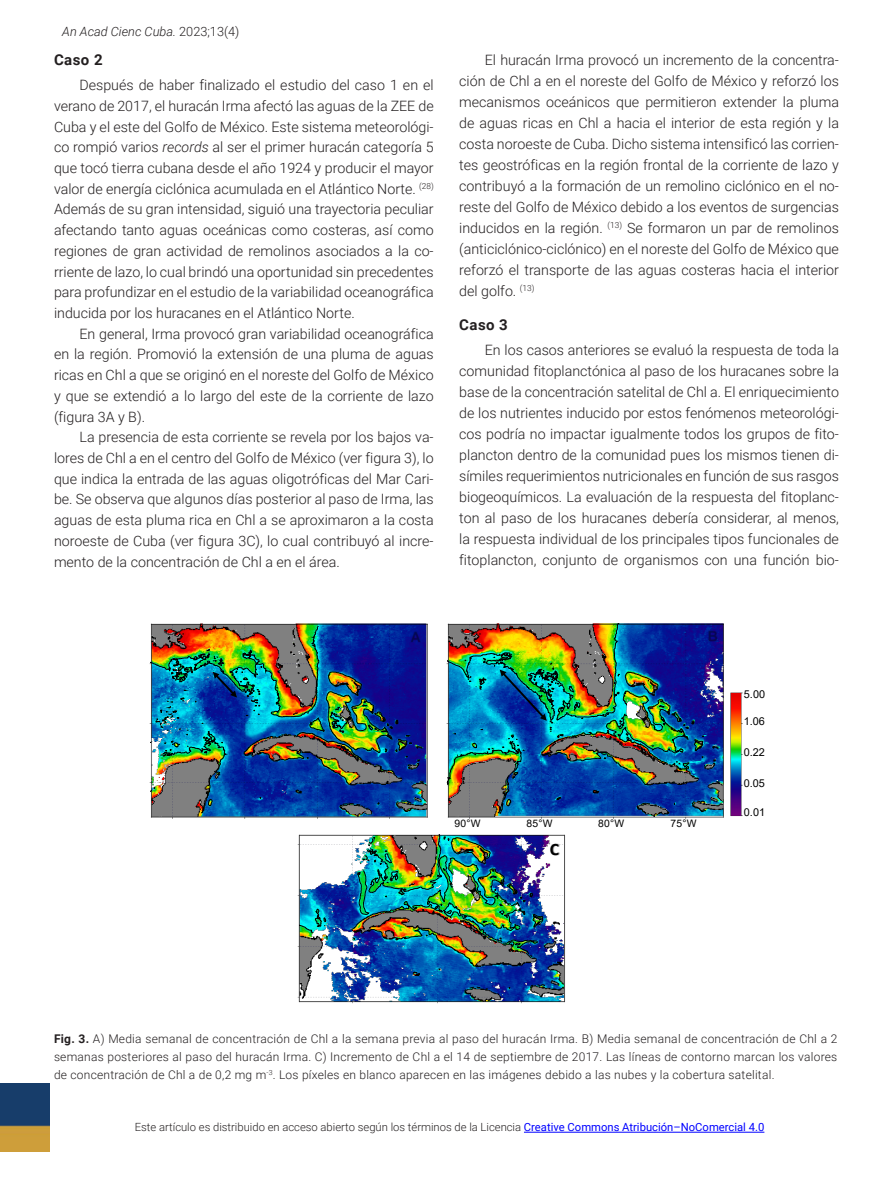
<style>
.page{position:relative;width:893px;height:1191px;background:#fff}
.page>*{position:absolute;margin:0;border:0;box-sizing:border-box;transform-origin:0 0}
.t1{font:700 17.4px "Calibri";color:#000}
.Val_3{font:700 15px "Roboto";letter-spacing:.03em;color:#231f20}
.Texto_Normal{font:300 14.25px/21px "Roboto";color:#231f20;text-align:justify}
.t2{font:italic 300 12.75px "Roboto";color:#231f20}
.Pie_de_Figura{font:300 12px/18px "Roboto";letter-spacing:.02em;color:#231f20;text-align:justify}
.t3{font:300 11.25px "Roboto";color:#231f20}
.t4{font:10.95px "Arial";letter-spacing:-.005em;color:#000}
.t5{font:10.35px "Arial";letter-spacing:.025em;color:#000}
.s1{font-style:normal}
.s2{font-style:italic}
.s3{font-weight:700}
.s4{font-weight:400;color:#00f}
</style>
<div class="page">
<img style="left:0;top:1083px;width:49px;height:68px">
<hr style="left:524px;top:1132px;width:240px;height:1px;background:#00f">
<img style="left:149px;top:623px;width:279px;height:196px">
<img style="left:297px;top:834px;width:268px;height:170px">
<img style="left:446px;top:623px;width:278px;height:196px">
<svg style="left:299px;top:908px;width:29px;height:32px"></svg>
<img style="left:351px;top:835px;width:195px;height:140px">
<svg style="left:530px;top:984px;width:15px;height:4px"></svg>
<svg style="left:464px;top:986px;width:28px;height:15px"></svg>
<img style="left:538px;top:834px;width:27px;height:38px">
<img style="left:730px;top:692px;width:12px;height:125px">
<img style="left:401px;top:623px;width:27px;height:31px">
<img style="left:698px;top:623px;width:26px;height:30px">
<img style="left:151px;top:626px;width:261px;height:186px">
<img style="left:448px;top:624px;width:257px;height:189px">
<p class="t2" style="left:62px;top:22px;width:179px">An Acad Cienc Cuba. <span class="s1">2023;13(4)</span></p>
<p class="Val_3" style="left:54px;top:49px;width:50px">Caso 2</p>
<p class="Texto_Normal" style="left:54px;top:74px;width:381px;text-indent:26px">Después de haber finalizado el estudio del caso 1 en el verano de 2017, el huracán Irma afectó las aguas de la ZEE de Cuba y el este del Golfo de México. Este sistema meteorológi&shy;co rompió varios <span class="s2">records</span> al ser el primer huracán categoría 5 que tocó tierra cubana desde el año 1924 y producir el mayor valor de energía ciclónica acumulada en el Atlántico Norte. <sup>(28)<br></sup>Además de su gran intensidad, siguió una trayectoria peculiar afectando tanto aguas oceánicas como costeras, así como regiones de gran actividad de remolinos asociados a la co&shy;rriente de lazo, lo cual brindó una oportunidad sin precedentes para profundizar en el estudio de la variabilidad oceanográfica inducida por los huracanes en el Atlántico Norte.</p>
<p class="Texto_Normal" style="left:54px;top:323px;width:381px;text-indent:26px">En general, Irma provocó gran variabilidad oceanográfica en la región. Promovió la extensión de una pluma de aguas ricas en Chl a que se originó en el noreste del Golfo de México y que se extendió a lo largo del este de la corriente de lazo (figura 3A y B).</p>
<p class="Texto_Normal" style="left:54px;top:426px;width:381px;text-indent:26px">La presencia de esta corriente se revela por los bajos va&shy;lores de Chl a en el centro del Golfo de México (ver figura 3), lo que indica la entrada de las aguas oligotróficas del Mar Cari&shy;be. Se observa que algunos días posterior al paso de Irma, las aguas de esta pluma rica en Chl a se aproximaron a la costa noroeste de Cuba (ver figura 3C), lo cual contribuyó al incre&shy;mento de la concentración de Chl a en el área.</p>
<p class="Texto_Normal" style="left:459px;top:49px;width:381px;text-indent:26px">El huracán Irma provocó un incremento de la concentra&shy;ción de Chl a en el noreste del Golfo de México y reforzó los mecanismos oceánicos que permitieron extender la pluma de aguas ricas en Chl a hacia el interior de esta región y la costa noroeste de Cuba. Dicho sistema intensificó las corrien&shy;tes geostróficas en la región frontal de la corriente de lazo y contribuyó a la formación de un remolino ciclónico en el no&shy;reste del Golfo de México debido a los eventos de surgencias inducidos en la región. <sup>(13)</sup> Se formaron un par de remolinos (anticiclónico-ciclónico) en el noreste del Golfo de México que reforzó el transporte de las aguas costeras hacia el interior del golfo. <sup>(13)</sup></p>
<p class="Val_3" style="left:459px;top:314px;width:50px">Caso 3</p>
<p class="Texto_Normal" style="left:459px;top:339px;width:381px;text-indent:26px">En los casos anteriores se evaluó la respuesta de toda la comunidad fitoplanctónica al paso de los huracanes sobre la base de la concentración satelital de Chl a. El enriquecimiento de los nutrientes inducido por estos fenómenos meteorológi&shy;cos podría no impactar igualmente todos los grupos de fito&shy;plancton dentro de la comunidad pues los mismos tienen di&shy;símiles requerimientos nutricionales en función de sus rasgos biogeoquímicos. La evaluación de la respuesta del fitoplanc&shy;ton al paso de los huracanes debería considerar, al menos, la respuesta individual de los principales tipos funcionales de fitoplancton, conjunto de organismos con una función bio-</p>
<p class="t5" style="left:454px;top:816px;width:28px">90°W</p>
<p class="t5" style="left:526px;top:816px;width:28px">85°W</p>
<p class="t5" style="left:598px;top:816px;width:28px">80°W</p>
<p class="t5" style="left:670px;top:816px;width:28px">75°W</p>
<p class="t1" style="left:550px;top:836px;width:11px">C</p>
<p class="t4" style="left:744px;top:687px;width:23px">5.00</p>
<p class="t4" style="left:744px;top:713px;width:23px">1.06</p>
<p class="t4" style="left:744px;top:744px;width:23px">0.22</p>
<p class="t4" style="left:744px;top:775px;width:23px">0.05</p>
<p class="t4" style="left:744px;top:805px;width:23px">0.01</p>
<p class="Pie_de_Figura" style="left:54px;top:1029px;width:785px"><span class="s3">Fig. 3.</span> A) Media semanal de concentración de Chl a la semana previa al paso del huracán Irma. B) Media semanal de concentración de Chl a 2 semanas posteriores al paso del huracán Irma. C) Incremento de Chl a el 14 de septiembre de 2017. Las líneas de contorno marcan los valores de concentración de Chl a de 0,2 mg m<sup>-3</sup>. Los píxeles en blanco aparecen en las imágenes debido a las nubes y la cobertura satelital.</p>
<p class="t3" style="left:135px;top:1119px;width:631px">Este artículo es distribuido en acceso abierto según los términos de la Licencia <span class="s4">Creative Commons Atribución–NoComercial 4.0</span></p>
</div>
